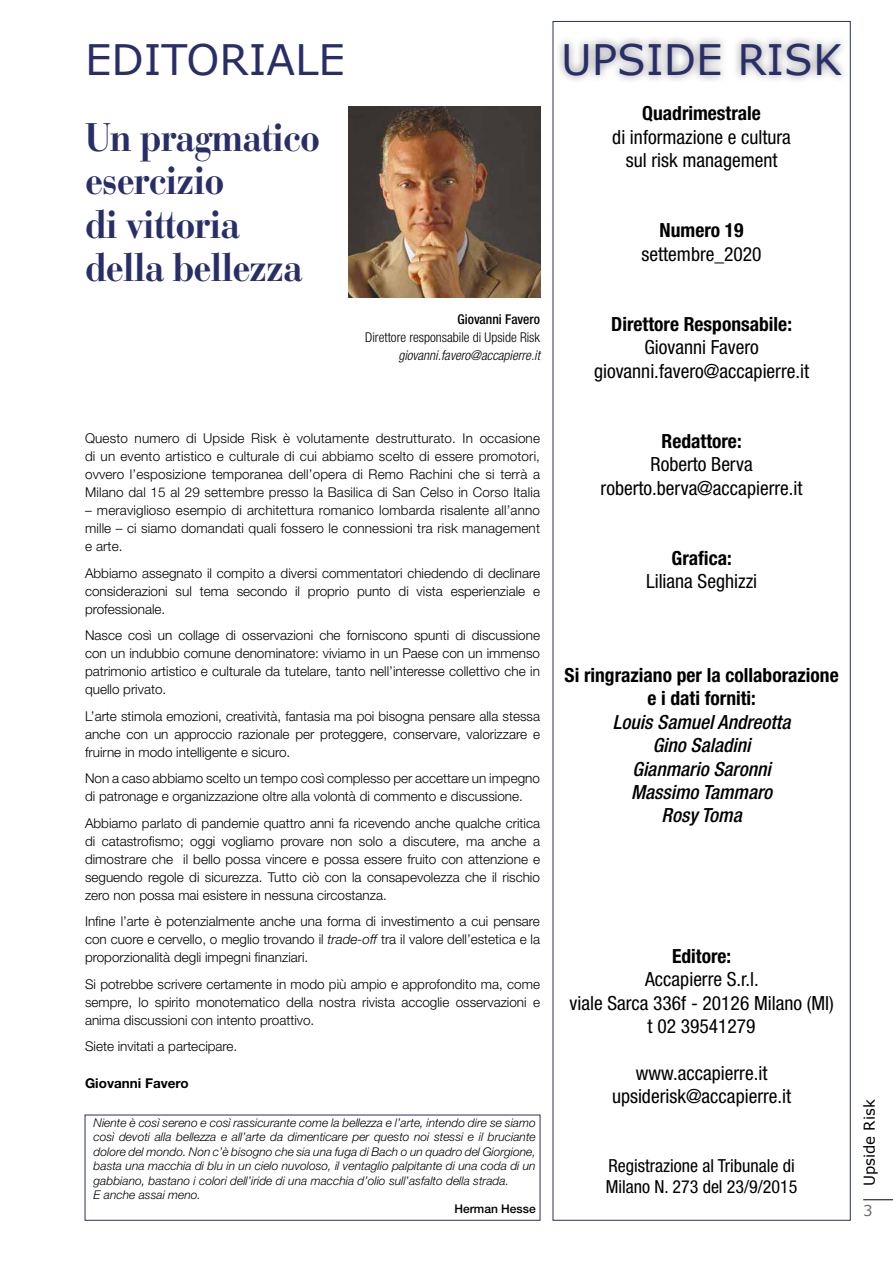
<style>
.page{position:relative;width:893px;height:1263px;background:#fff}
.page>*{position:absolute;margin:0;border:0;box-sizing:border-box;transform-origin:0 0}
.t1{font:42px "Verdana";color:#292e69}
.t2{font:700 39.6px/43.5px "Bauer Bodoni";letter-spacing:-.03em;color:#292e69;scale:.91 1}
.t3{font:condensed 19.5px/23.4px "Helvetica Neue LT Std";color:#000;text-align:center}
.t4{font:700 condensed 19.5px/23.4px "Helvetica Neue LT Std";color:#000;text-align:center}
.t5{font:italic 500 condensed 19.5px/23.4px "Helvetica Neue LT Std";color:#000;text-align:center}
.t6{font:condensed 18px/21.6px "Helvetica Neue LT Std";color:#000}
.t7{font:15px "Verdana";color:#000}
.t8{font:15px "Verdana";color:#706f6f}
.t9{font:300 13.5px/18px "Helvetica Neue LT Std";color:#000;text-align:justify}
.t10{font:300 condensed 13.5px "Helvetica Neue LT Std";color:#000}
.t11{font:italic 300 condensed 13.5px "Helvetica Neue LT Std";color:#000}
.t12{font:700 13.5px "Helvetica Neue LT Std";color:#000}
.t13{font:500 condensed 13.5px "Helvetica Neue LT Std";color:#000}
.t14{font:italic 300 12px/14.4px "Helvetica Neue LT Std";color:#000}
.t15{font:500 12px "Helvetica Neue LT Std";color:#000}
.s1{font-style:italic}
</style>
<div class="page">
<img style="left:349px;top:106px;width:191px;height:192px">
<hr style="left:863px;top:1199px;width:30px;height:1px;background:#000">
<div style="left:556px;top:34px;width:293px;height:50px;background:#000;opacity:.5"></div>
<h1 class="t1" style="left:85px;top:30px;width:262px">EDITORIALE</h1>
<h2 class="t2" style="left:85px;top:116px;width:260px">Un pragmatico esercizio<br>di vittoria della bellezza</h2>
<p class="t13" style="left:458px;top:311px;width:84px">Giovanni Favero</p>
<p class="t10" style="left:365px;top:329px;width:176px">Direttore responsabile di Upside Risk</p>
<p class="t11" style="left:398px;top:347px;width:143px">giovanni.favero@accapierre.it</p>
<p class="t9" style="left:85px;top:429px;width:456px">Questo numero di Upside Risk è volutamente destrutturato. In occasione di un evento artistico e culturale di cui abbiamo scelto di essere promotori, ovvero l’esposizione temporanea dell’opera di Remo Rachini che si terrà a Milano dal 15 al 29 settembre presso la Basilica di San Celso in Corso Italia</p>
<p class="t9" style="left:85px;top:501px;width:456px">– meraviglioso esempio di architettura romanico lombarda risalente all’anno mille – ci siamo domandati quali fossero le connessioni tra risk management e arte.</p>
<p class="t9" style="left:85px;top:564px;width:456px">Abbiamo assegnato il compito a diversi commentatori chiedendo di declinare considerazioni sul tema secondo il proprio punto di vista esperienziale e professionale.</p>
<p class="t9" style="left:85px;top:626px;width:456px">Nasce così un collage di osservazioni che forniscono spunti di discussione con un indubbio comune denominatore: viviamo in un Paese con un immenso patrimonio artistico e culturale da tutelare, tanto nell’interesse collettivo che in quello privato.</p>
<p class="t9" style="left:85px;top:707px;width:456px">L’arte stimola emozioni, creatività, fantasia ma poi bisogna pensare alla stessa anche con un approccio razionale per proteggere, conservare, valorizzare e fruirne in modo intelligente e sicuro.</p>
<p class="t9" style="left:85px;top:769px;width:456px">Non a caso abbiamo scelto un tempo così complesso per accettare un impegno di patronage e organizzazione oltre alla volontà di commento e discussione.</p>
<p class="t9" style="left:85px;top:814px;width:456px">Abbiamo parlato di pandemie quattro anni fa ricevendo anche qualche critica di catastrofismo; oggi vogliamo provare non solo a discutere, ma anche a dimostrare che il bello possa vincere e possa essere fruito con attenzione e seguendo regole di sicurezza. Tutto ciò con la consapevolezza che il rischio zero non possa mai esistere in nessuna circostanza.</p>
<p class="t9" style="left:85px;top:912px;width:457px">Infine l’arte è potenzialmente anche una forma di investimento a cui pensare con cuore e cervello, o meglio trovando il <span class="s1">trade-off</span> tra il valore dell’estetica e la proporzionalità degli impegni finanziari.</p>
<p class="t9" style="left:85px;top:975px;width:456px">Si potrebbe scrivere certamente in modo più ampio e approfondito ma, come sempre, lo spirito monotematico della nostra rivista accoglie osservazioni e anima discussioni con intento proattivo.</p>
<p class="t9" style="left:85px;top:1037px;width:154px">Siete invitati a partecipare.</p>
<p class="t12" style="left:85px;top:1075px;width:105px">Giovanni Favero</p>
<p class="t14" style="left:94px;top:1115px;width:444px">Niente è così sereno e così rassicurante come la bellezza e l’arte, intendo dire se siamo così devoti alla bellezza e all’arte da dimenticare per questo noi stessi e il bruciante dolore del mondo. Non c’è bisogno che sia una fuga di Bach o un quadro del Giorgione, basta una macchia di blu in un cielo nuvoloso, il ventaglio palpitante di una coda di un gabbiano, bastano i colori dell’iride di una macchia d’olio sull’asfalto della strada.<br>E anche assai meno.</p>
<p class="t15" style="left:454px;top:1202px;width:83px">Herman Hesse</p>
<h1 class="t1" style="left:561px;top:30px;width:282px">UPSIDE RISK</h1>
<h3 class="t4" style="left:642px;top:101px;width:120px">Quadrimestrale</h3>
<h3 class="t3" style="left:612px;top:125px;width:180px">di informazione e cultura sul risk management</h3>
<h3 class="t4" style="left:660px;top:218px;width:86px">Numero 19</h3>
<h3 class="t3" style="left:642px;top:242px;width:122px">settembre_2020</h3>
<h3 class="t4" style="left:611px;top:312px;width:182px">Direttore Responsabile:</h3>
<h3 class="t3" style="left:594px;top:336px;width:217px">Giovanni Favero giovanni.favero@accapierre.it</h3>
<h3 class="t4" style="left:662px;top:429px;width:82px">Redattore:</h3>
<h3 class="t3" style="left:601px;top:453px;width:203px">Roberto Berva roberto.berva@accapierre.it</h3>
<h3 class="t4" style="left:671px;top:546px;width:62px">Grafica:</h3>
<h3 class="t3" style="left:646px;top:570px;width:113px">Liliana Seghizzi</h3>
<h3 class="t4" style="left:565px;top:663px;width:276px">Si ringraziano per la collaborazione e i dati forniti:</h3>
<h3 class="t5" style="left:613px;top:710px;width:179px">Louis Samuel Andreotta<br>Gino Saladini<br>Gianmario Saronni<br>Massimo Tammaro<br>Rosy Toma</h3>
<h3 class="t4" style="left:672px;top:944px;width:61px">Editore:</h3>
<h3 class="t3" style="left:569px;top:967px;width:266px">Accapierre S.r.l.<br>viale Sarca 336f - 20126 Milano (MI) t 02 39541279</h3>
<h3 class="t3" style="left:612px;top:1061px;width:181px">www.accapierre.it upsiderisk@accapierre.it</h3>
<h3 class="t6" style="left:606px;top:1154px;width:193px">Registrazione al Tribunale di<br>Milano N. 273 del 23/9/2015</h3>
<p class="t7" style="left:859px;top:1186px;width:89px;rotate:-90deg">Upside Risk</p>
<p class="t8" style="left:863px;top:1200px;width:11px">3</p>
</div>
